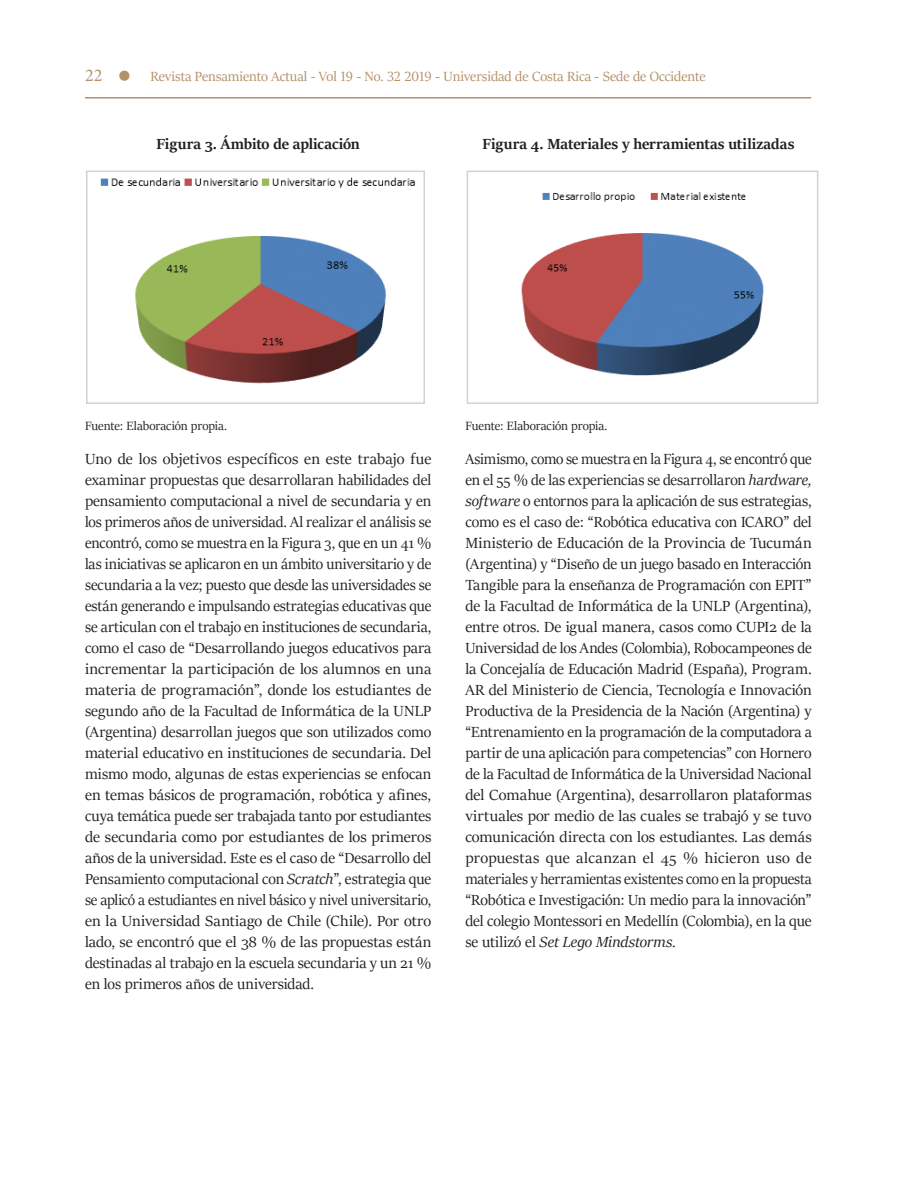
<style>
.page{position:relative;width:918px;height:1188px;background:#fff}
.page>*{position:absolute;margin:0;border:0;box-sizing:border-box;transform-origin:0 0}
.t1{font:18px "Minion Pro";color:#b49168}
.cuerpo{font:16.5px/21px "Sitka Banner";letter-spacing:-.005em;color:#231f20;text-align:justify}
.figura{font:700 16.5px "Sitka Banner";letter-spacing:-.005em;color:#231f20}
.t2{font:15px "Sitka Banner";color:#b49168}
.pie_de_ilustración{font:13.5px "Sitka Banner";color:#231f20}
.s1{font-style:italic}
</style>
<div class="page">
<hr style="left:85px;top:97px;width:726px;height:2px;background:#b49168">
<div style="left:119px;top:71px;width:10px;height:10px;background:#b49168;border-radius:50%"></div>
<img style="left:100px;top:177px;width:315px;height:207px">
<img style="left:521px;top:192px;width:243px;height:184px">
<div style="left:86px;top:171px;width:339px;height:233px;border:2px solid #d1d2d4"></div>
<div style="left:467px;top:171px;width:351px;height:233px;border:2px solid #d1d2d4"></div>
<p class="t1" style="left:85px;top:63px;width:19px">22</p>
<p class="t2" style="left:151px;top:66px;width:557px">Revista Pensamiento Actual - Vol 19 - No. 32 2019 - Universidad de Costa Rica - Sede de Occidente</p>
<p class="figura" style="left:157px;top:132px;width:205px">Figura 3. Ámbito de aplicación</p>
<p class="figura" style="left:483px;top:132px;width:313px">Figura 4. Materiales y herramientas utilizadas</p>
<p class="pie_de_ilustración" style="left:85px;top:416px;width:144px">Fuente: Elaboración propia.</p>
<p class="cuerpo" style="left:85px;top:447px;width:348px">Uno de los objetivos específicos en este trabajo fue examinar propuestas que desarrollaran habilidades del pensamiento computacional a nivel de secundaria y en los primeros años de universidad. Al realizar el análisis se encontró, como se muestra en la Figura 3, que en un 41 % las iniciativas se aplicaron en un ámbito universitario y de secundaria a la vez; puesto que desde las universidades se están generando e impulsando estrategias educativas que se articulan con el trabajo en instituciones de secundaria, como el caso de “Desarrollando juegos educativos para incrementar la participación de los alumnos en una materia de programación”, donde los estudiantes de segundo año de la Facultad de Informática de la UNLP (Argentina) desarrollan juegos que son utilizados como material educativo en instituciones de secundaria. Del mismo modo, algunas de estas experiencias se enfocan en temas básicos de programación, robótica y afines, cuya temática puede ser trabajada tanto por estudiantes de secundaria como por estudiantes de los primeros años de la universidad. Este es el caso de “Desarrollo del Pensamiento computacional con <span class="s1">Scratch</span>”, estrategia que se aplicó a estudiantes en nivel básico y nivel universitario, en la Universidad Santiago de Chile (Chile). Por otro lado, se encontró que el 38 % de las propuestas están destinadas al trabajo en la escuela secundaria y un 21 % en los primeros años de universidad.</p>
<p class="pie_de_ilustración" style="left:465px;top:416px;width:144px">Fuente: Elaboración propia.</p>
<p class="cuerpo" style="left:465px;top:447px;width:348px">Asimismo, como se muestra en la Figura 4, se encontró que en el 55 % de las experiencias se desarrollaron <span class="s1">hardware, software</span> o entornos para la aplicación de sus estrategias, como es el caso de: “Robótica educativa con ICARO” del Ministerio de Educación de la Provincia de Tucumán (Argentina) y “Diseño de un juego basado en Interacción Tangible para la enseñanza de Programación con EPIT” de la Facultad de Informática de la UNLP (Argentina), entre otros. De igual manera, casos como CUPI2 de la Universidad de los Andes (Colombia), Robocampeones de la Concejalía de Educación Madrid (España), Program.<br>AR del Ministerio de Ciencia, Tecnología e Innovación Productiva de la Presidencia de la Nación (Argentina) y “Entrenamiento en la programación de la computadora a partir de una aplicación para competencias” con Hornero de la Facultad de Informática de la Universidad Nacional del Comahue (Argentina), desarrollaron plataformas virtuales por medio de las cuales se trabajó y se tuvo comunicación directa con los estudiantes. Las demás propuestas que alcanzan el 45 % hicieron uso de materiales y herramientas existentes como en la propuesta “Robótica e Investigación: Un medio para la innovación” del colegio Montessori en Medellín (Colombia), en la que se utilizó el <span class="s1">Set Lego Mindstorms.</span></p>
</div>
